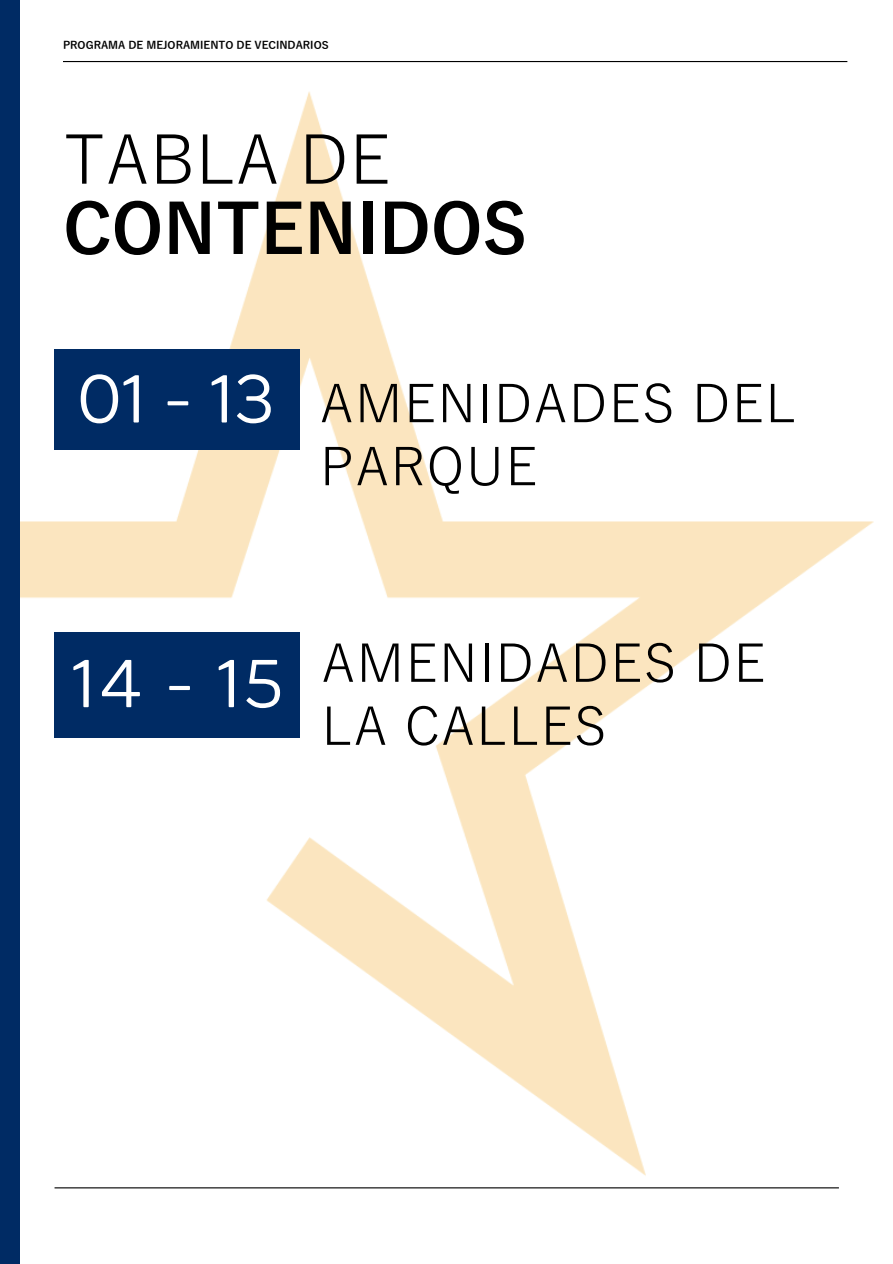
<style>
.page{position:relative;width:893px;height:1264px;background:#fff}
.page>*{position:absolute;margin:0;border:0;box-sizing:border-box;transform-origin:0 0}
.t1{font:700 67.5px/68.7px "Yu Gothic";color:#000}
.t2{font:67.5px "Acherus Grotesque";color:#fff}
.t3{font:52.5px/63px "Yu Gothic";letter-spacing:.015em;color:#000;text-align:center}
.t4{font:700 10.5px "Yu Gothic";color:#000}
.s1{font-weight:400}
.s2{font-family:"Acherus Grotesque";font-size:67.5px;color:#fff}
</style>
<div class="page">
<hr style="left:63px;top:61px;width:784px;height:1px;background:#000">
<img style="left:20px;top:91px;width:854px;height:1085px">
<hr style="left:55px;top:1187px;width:783px;height:1px;background:#000">
<div style="left:55px;top:349px;width:245px;height:100px;background:#002b64"></div>
<div style="left:55px;top:631px;width:245px;height:106px;background:#002b64"></div>
<div style="left:0;top:0;width:20px;height:1263px;background:#002b64"></div>
<p class="t4" style="left:63px;top:39px;width:267px">PROGRAMA DE MEJORAMIENTO DE VECINDARIOS</p>
<h4 class="t1" style="left:63px;top:127px;width:465px"><span class="s1">TABLA DE<br></span>CONTENIDOS</h4>
<h2 class="t3" style="left:77px;top:366px;width:720px"><span class="s2">01 - 13</span> AMENIDADES DEL<br>PARQUE</h2>
<h3 class="t2" style="left:71px;top:656px;width:213px">14 - 15</h3>
<p class="t3" style="left:321px;top:625px;width:446px;text-align:left">AMENIDADES DE<br>LA CALLES</p>
</div>
